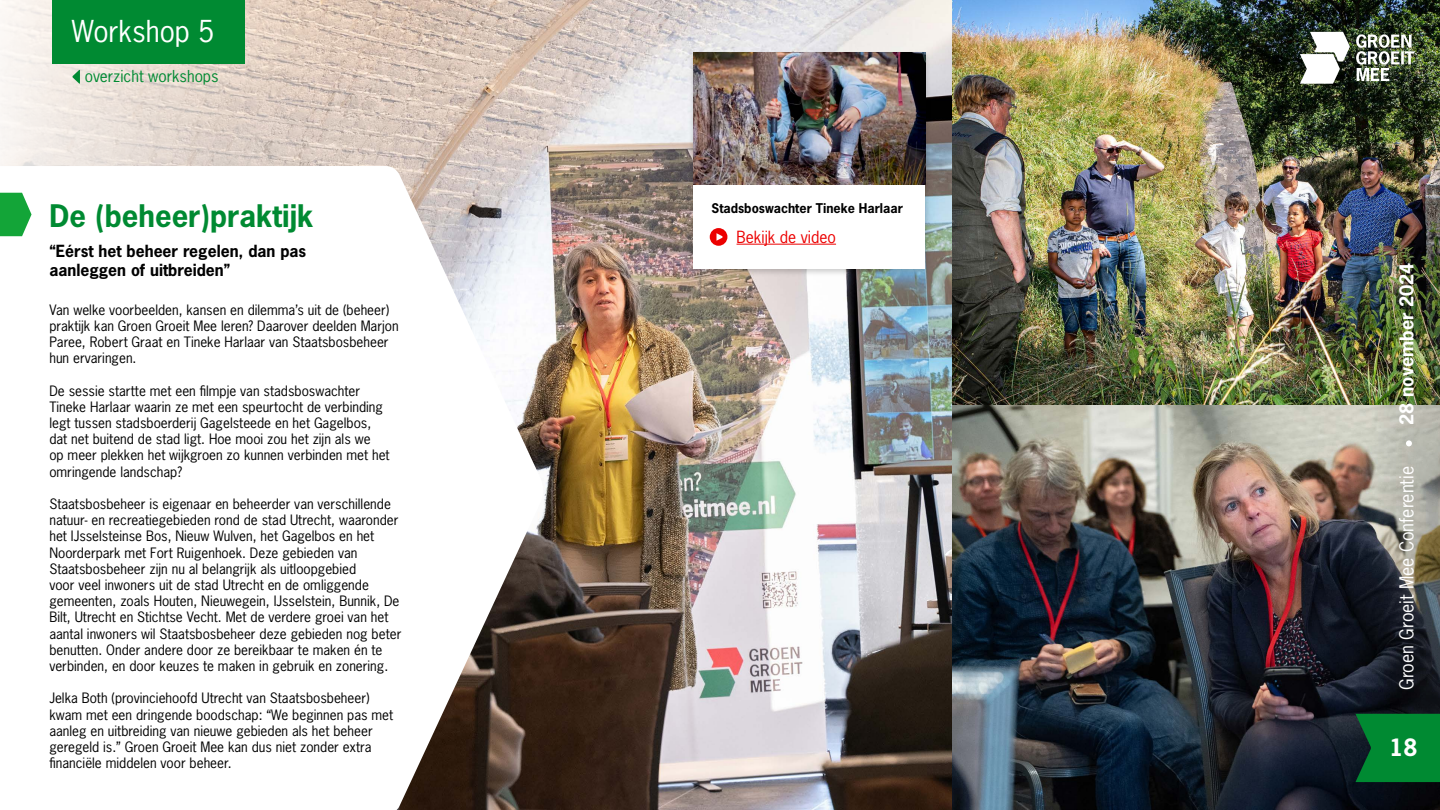
<style>
.page{position:relative;width:1440px;height:810px;background:#fff}
.page>*{position:absolute;margin:0;border:0;box-sizing:border-box;transform-origin:0 0}
.H3_Groen{font:700 29.25px "News Gothic Std";color:#008a32}
.t1{font:28.42px "News Gothic Std";color:#fff}
.t2{font:700 22.5px "News Gothic Std";color:#fff}
.t3{font:18px "News Gothic Std";color:#fff}
.t4{font:700 18px "News Gothic Std";color:#fff}
.Slogan_workshop{font:15.83px "News Gothic Std";color:#ec0000}
.Lopende_tekst_Quote{font:700 15.75px/18.9px "News Gothic Std";color:#000}
.t5{font:15.52px "News Gothic Std";color:#008a32}
.Bodyteksy-18pt{font:13.5px/16.2px "News Gothic Std";color:#000}
.Slogan_workshop-2{font:700 12.67px "News Gothic Std";color:#000}
</style>
<div class="page">
<img style="left:500px;top:0;width:453px;height:810px">
<svg style="left:0;top:0;width:500px;height:166px;background:#dfd1c7"></svg>
<img style="left:953px;top:405px;width:487px;height:405px">
<img style="left:953px;top:0;width:487px;height:405px">
<svg style="left:0;top:166px;width:544px;height:644px"></svg>
<svg style="left:0;top:193px;width:32px;height:43px"></svg>
<div style="left:688px;top:49px;width:243px;height:228px;background:#000;opacity:.2"></div>
<div style="left:694px;top:185px;width:231px;height:84px;background:#fff"></div>
<img style="left:694px;top:52px;width:231px;height:133px">
<hr style="left:737px;top:244px;width:99px;height:1px;background:#ec0000">
<div style="left:710px;top:228px;width:17px;height:18px;background:#ec0000;border-radius:50%"></div>
<svg style="left:717px;top:233px;width:6px;height:8px"></svg>
<img style="left:1371px;top:250px;width:69px;height:464px">
<svg style="left:1406px;top:440px;width:6px;height:6px"></svg>
<svg style="left:1355px;top:714px;width:85px;height:68px;background:#017f30"></svg>
<div style="left:1272px;top:1px;width:168px;height:113px;background:#000;opacity:.15"></div>
<svg style="left:1300px;top:32px;width:50px;height:52px"></svg>
<img style="left:1356px;top:34px;width:58px;height:47px">
<div style="left:52px;top:0;width:192px;height:63px;background:#008a32"></div>
<svg style="left:72px;top:70px;width:8px;height:14px"></svg>
<h2 class="t1" style="left:72px;top:13px;width:144px">Workshop 5</h2>
<p class="t5" style="left:85px;top:66px;width:135px">overzicht workshops</p>
<h3 class="H3_Groen" style="left:49px;top:196px;width:266px">De (beheer)praktijk</h3>
<p class="Lopende_tekst_Quote" style="left:49px;top:241px;width:258px">“Eérst het beheer regelen, dan pas aanleggen of uitbreiden”</p>
<p class="Bodyteksy-18pt" style="left:49px;top:301px;width:351px">Van welke voorbeelden, kansen en dilemma’s uit de (beheer) praktijk kan Groen Groeit Mee leren? Daarover deelden Marjon Paree, Robert Graat en Tineke Harlaar van Staatsbosbeheer hun ervaringen.</p>
<p class="Bodyteksy-18pt" style="left:49px;top:382px;width:342px">De sessie startte met een filmpje van stadsboswachter Tineke Harlaar waarin ze met een speurtocht de verbinding legt tussen stadsboerderij Gagelsteede en het Gagelbos, dat net buitend de stad ligt. Hoe mooi zou het zijn als we<br>op meer plekken het wijkgroen zo kunnen verbinden met het omringende landschap?</p>
<p class="Bodyteksy-18pt" style="left:49px;top:496px;width:353px">Staatsbosbeheer is eigenaar en beheerder van verschillende natuur- en recreatiegebieden rond de stad Utrecht, waaronder het IJsselsteinse Bos, Nieuw Wulven, het Gagelbos en het Noorderpark met Fort Ruigenhoek. Deze gebieden van Staatsbosbeheer zijn nu al belangrijk als uitloopgebied<br>voor veel inwoners uit de stad Utrecht en de omliggende gemeenten, zoals Houten, Nieuwegein, IJsselstein, Bunnik, De Bilt, Utrecht en Stichtse Vecht. Met de verdere groei van het aantal inwoners wil Staatsbosbeheer deze gebieden nog beter benutten. Onder andere door ze bereikbaar te maken én te verbinden, en door keuzes te maken in gebruik en zonering.</p>
<p class="Bodyteksy-18pt" style="left:49px;top:690px;width:345px">Jelka Both (provinciehoofd Utrecht van Staatsbosbeheer) kwam met een dringende boodschap: “We beginnen pas met aanleg en uitbreiding van nieuwe gebieden als het beheer geregeld is.” Groen Groeit Mee kan dus niet zonder extra financiële middelen voor beheer.</p>
<p class="Slogan_workshop-2" style="left:712px;top:200px;width:193px">Stadsboswachter Tineke Harlaar</p>
<p class="Slogan_workshop" style="left:737px;top:226px;width:101px">Bekijk de video</p>
<h3 class="t4" style="left:1395px;top:425px;width:164px;rotate:-90deg">28 november 2024</h3>
<h3 class="t3" style="left:1395px;top:690px;width:225px;rotate:-90deg">Groen Groeit Mee Conferentie</h3>
<h3 class="t2" style="left:1389px;top:732px;width:29px">18</h3>
</div>
